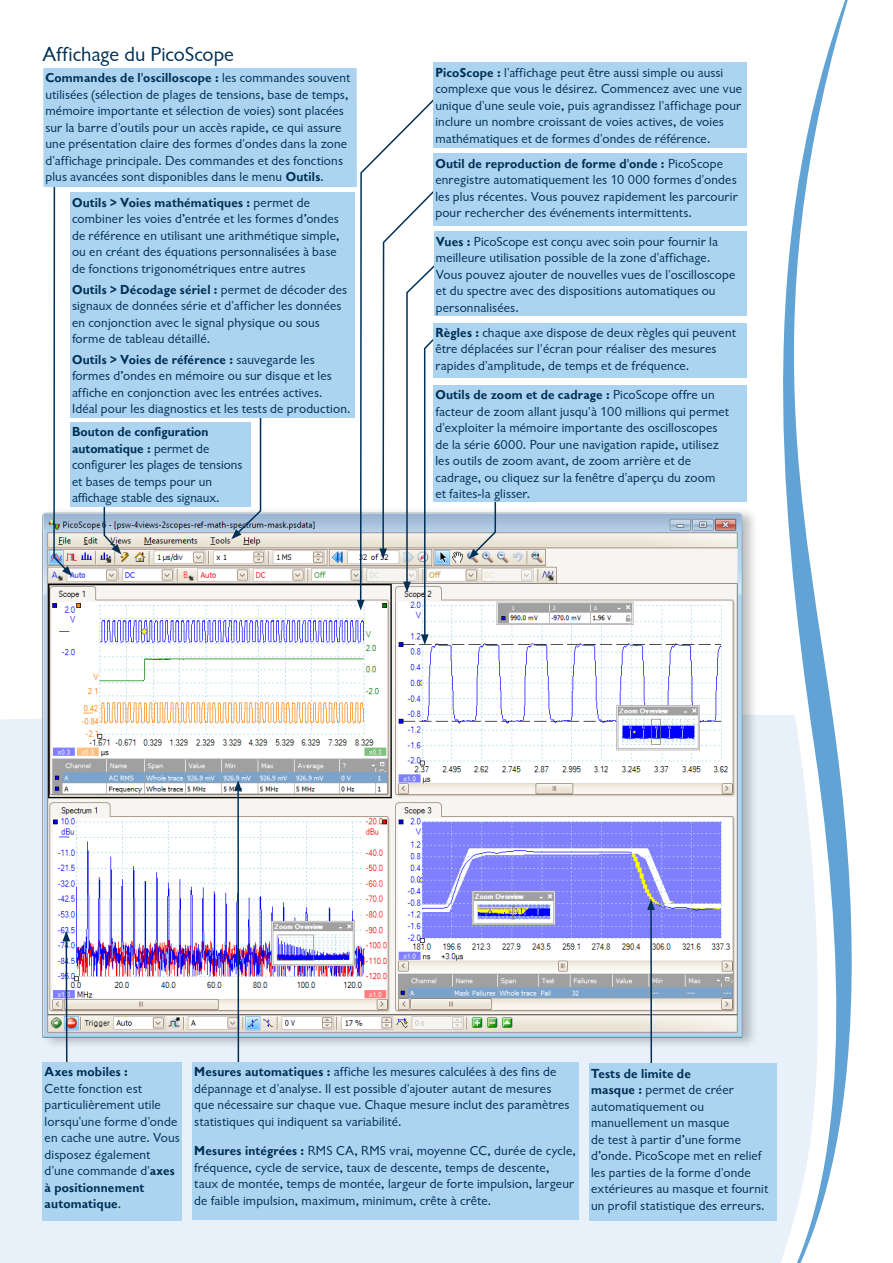
<style>
.page{position:relative;width:893px;height:1263px;background:#fff}
.page>*{position:absolute;margin:0;border:0;box-sizing:border-box;transform-origin:0 0}
.t1{font:21px "Chantilly";letter-spacing:-.005em;color:#003055}
.t2{font:13.5px/16.5px "Chantilly";letter-spacing:.01em;color:#003055}
.t3{font:700 13.5px "Chantilly";color:#003055}
.s1{font-weight:700}
</style>
<div class="page">
<div style="left:0;top:719px;width:741px;height:544px;background:#e8f1fa"></div>
<div style="left:41px;top:507px;width:718px;height:542px;background:#000;opacity:.25"></div>
<img style="left:43px;top:513px;width:698px;height:524px">
<svg style="left:53px;top:187px;width:19px;height:389px"></svg>
<hr style="left:237px;top:788px;width:2px;height:300px;background:#003055">
<svg style="left:234px;top:780px;width:8px;height:11px"></svg>
<svg style="left:63px;top:931px;width:7px;height:131px"></svg>
<hr style="left:650px;top:907px;width:2px;height:183px;background:#003055">
<svg style="left:647px;top:899px;width:8px;height:11px"></svg>
<svg style="left:231px;top:418px;width:31px;height:121px"></svg>
<svg style="left:469px;top:501px;width:28px;height:58px"></svg>
<svg style="left:357px;top:99px;width:98px;height:546px"></svg>
<svg style="left:103px;top:506px;width:18px;height:48px"></svg>
<svg style="left:741px;top:0;width:111px;height:1263px"></svg>
<div style="left:43px;top:68px;width:314px;height:119px;background:#acd4f1"></div>
<div style="left:43px;top:1062px;width:139px;height:158px;background:#acd4f1"></div>
<div style="left:192px;top:1062px;width:386px;height:158px;background:#acd4f1"></div>
<div style="left:589px;top:1064px;width:187px;height:157px;background:#acd4f1"></div>
<div style="left:70px;top:193px;width:285px;height:225px;background:#acd4f1"></div>
<div style="left:70px;top:422px;width:181px;height:84px;background:#acd4f1"></div>
<div style="left:434px;top:232px;width:313px;height:84px;background:#acd4f1"></div>
<div style="left:433px;top:154px;width:314px;height:72px;background:#acd4f1"></div>
<div style="left:433px;top:323px;width:314px;height:54px;background:#acd4f1"></div>
<div style="left:433px;top:385px;width:314px;height:116px;background:#acd4f1"></div>
<div style="left:433px;top:62px;width:314px;height:86px;background:#acd4f1"></div>
<h1 class="t1" style="left:43px;top:43px;width:193px">Affichage du PicoScope</h1>
<p class="t2" style="left:45px;top:70px;width:306px"><span class="s1">Commandes de l'oscilloscope :</span> les commandes souvent utilisées (sélection de plages de tensions, base de temps, mémoire importante et sélection de voies) sont placées sur la barre d'outils pour un accès rapide, ce qui assure une présentation claire des formes d'ondes dans la zone d'affichage principale. Des commandes et des fonctions plus avancées sont disponibles dans le menu <span class="s1">Outils</span>.</p>
<p class="t2" style="left:72px;top:194px;width:269px"><span class="s1">Outils &gt; Voies mathématiques :</span> permet de combiner les voies d’entrée et les formes d’ondes de référence en utilisant une arithmétique simple, ou en créant des équations personnalisées à base de fonctions trigonométriques entre autres</p>
<p class="t2" style="left:72px;top:281px;width:277px"><span class="s1">Outils &gt; Décodage sériel :</span> permet de décoder des signaux de données série et d'afficher les données en conjonction avec le signal physique ou sous forme de tableau détaillé.</p>
<p class="t2" style="left:72px;top:351px;width:280px"><span class="s1">Outils &gt; Voies de référence :</span> sauvegarde les formes d’ondes en mémoire ou sur disque et les affiche en conjonction avec les entrées actives.<br>Idéal pour les diagnostics et les tests de production.</p>
<p class="t2" style="left:72px;top:424px;width:172px"><span class="s1">Bouton de configuration automatique :</span> permet de configurer les plages de tensions et bases de temps pour un affichage stable des signaux.</p>
<p class="t2" style="left:435px;top:64px;width:308px"><span class="s1">PicoScope :</span> l'affichage peut être aussi simple ou aussi complexe que vous le désirez. Commencez avec une vue unique d'une seule voie, puis agrandissez l'affichage pour inclure un nombre croissant de voies actives, de voies mathématiques et de formes d'ondes de référence.</p>
<p class="t2" style="left:435px;top:155px;width:304px"><span class="s1">Outil de reproduction de forme d'onde :</span> PicoScope enregistre automatiquement les 10 000 formes d'ondes les plus récentes. Vous pouvez rapidement les parcourir pour rechercher des événements intermittents.</p>
<p class="t2" style="left:436px;top:233px;width:301px"><span class="s1">Vues :</span> PicoScope est conçu avec soin pour fournir la meilleure utilisation possible de la zone d'affichage.<br>Vous pouvez ajouter de nouvelles vues de l'oscilloscope et du spectre avec des dispositions automatiques ou personnalisées.</p>
<p class="t2" style="left:435px;top:324px;width:302px"><span class="s1">Règles :</span> chaque axe dispose de deux règles qui peuvent être déplacées sur l'écran pour réaliser des mesures rapides d'amplitude, de temps et de fréquence.</p>
<p class="t2" style="left:435px;top:387px;width:295px"><span class="s1">Outils de zoom et de cadrage :</span> PicoScope offre un facteur de zoom allant jusqu'à 100 millions qui permet d'exploiter la mémoire importante des oscilloscopes de la série 6000. Pour une navigation rapide, utilisez les outils de zoom avant, de zoom arrière et de cadrage, ou cliquez sur la fenêtre d'aperçu du zoom et faites-la glisser.</p>
<p class="t3" style="left:45px;top:1064px;width:85px">Axes mobiles :</p>
<p class="t2" style="left:45px;top:1080px;width:137px">Cette fonction est particulièrement utile lorsqu'une forme d'onde en cache une autre. Vous disposez également d'une commande d'<span class="s1">axes à positionnement automatique</span>.</p>
<p class="t2" style="left:194px;top:1064px;width:377px"><span class="s1">Mesures automatiques :</span> affiche les mesures calculées à des fins de dépannage et d'analyse. Il est possible d'ajouter autant de mesures que nécessaire sur chaque vue. Chaque mesure inclut des paramètres statistiques qui indiquent sa variabilité.</p>
<p class="t2" style="left:194px;top:1143px;width:383px"><span class="s1">Mesures intégrées :</span> RMS CA, RMS vrai, moyenne CC, durée de cycle, fréquence, cycle de service, taux de descente, temps de descente, taux de montée, temps de montée, largeur de forte impulsion, largeur de faible impulsion, maximum, minimum, crête à crête.</p>
<p class="t2" style="left:591px;top:1065px;width:179px"><span class="s1">Tests de limite de<br>masque :</span> permet de créer automatiquement ou manuellement un masque<br>de test à partir d’une forme d’onde. PicoScope met en relief les parties de la forme d'onde extérieures au masque et fournit un profil statistique des erreurs.</p>
</div>
